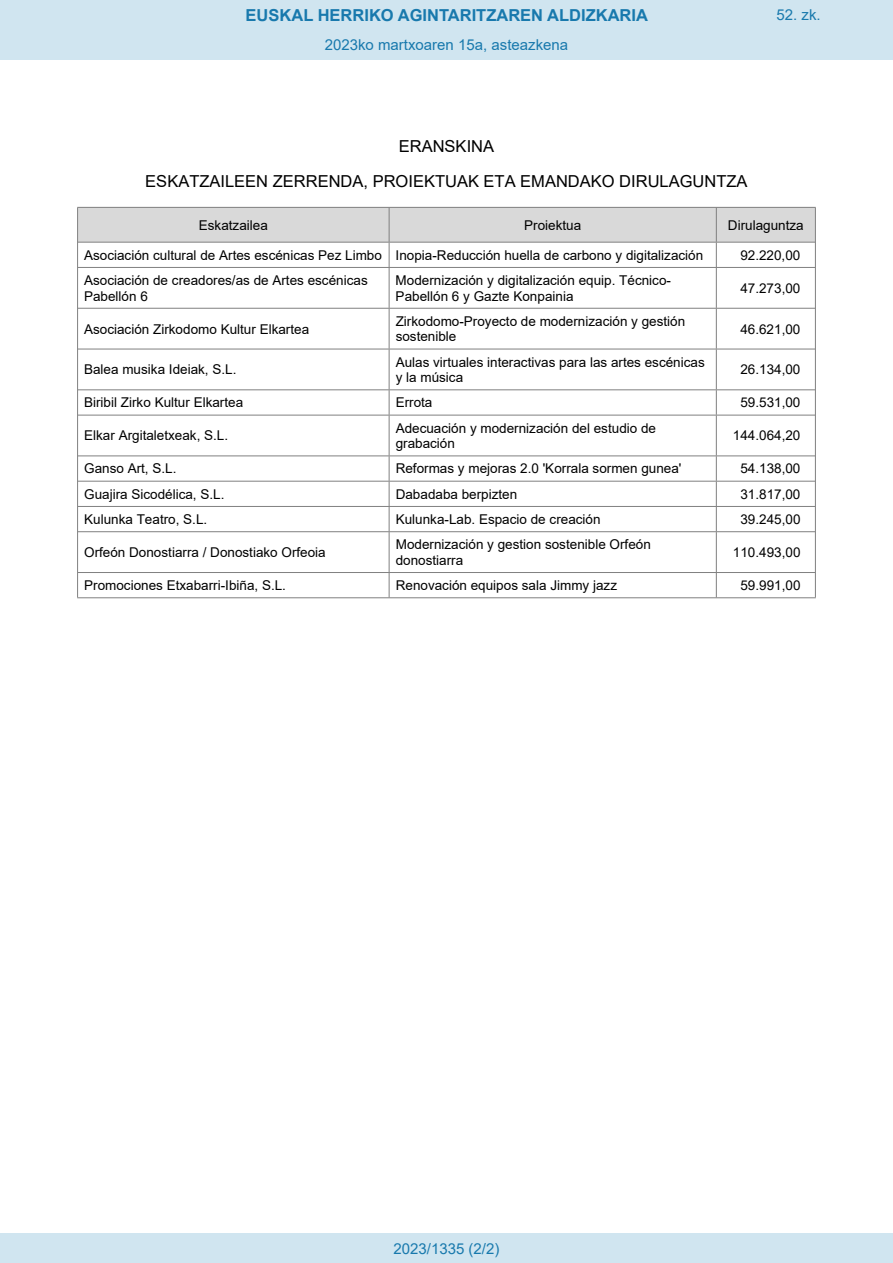
<style>
.page{position:relative;width:893px;height:1263px;background:#fff}
.page>*{position:absolute;margin:0;border:0;box-sizing:border-box;transform-origin:0 0}
.t1{font:16.5px/35.4px "Arial";color:#000;text-align:center}
.t2{font:700 16.5px "Arial";color:#1879ad}
.Paginacion_Centro{font:15px "Arial";color:#1879ad}
.t3{font:13.5px/15.5px "Arial";color:#000}
</style>
<div class="page">
<div style="left:78px;top:208px;width:311px;height:34px;background:#d9d9d9"></div>
<div style="left:389px;top:208px;width:327px;height:34px;background:#d9d9d9"></div>
<div style="left:717px;top:208px;width:98px;height:34px;background:#d9d9d9"></div>
<hr style="left:77px;top:208px;width:1px;height:389px;background:#808080">
<hr style="left:389px;top:208px;width:1px;height:34px;background:#808080">
<svg style="left:389px;top:243px;width:1px;height:24px"></svg>
<hr style="left:389px;top:268px;width:1px;height:40px;background:#808080">
<hr style="left:389px;top:309px;width:1px;height:40px;background:#808080">
<hr style="left:389px;top:349px;width:1px;height:40px;background:#808080">
<svg style="left:389px;top:390px;width:1px;height:25px"></svg>
<hr style="left:389px;top:415px;width:1px;height:40px;background:#808080">
<svg style="left:389px;top:456px;width:1px;height:75px"></svg>
<hr style="left:389px;top:532px;width:1px;height:40px;background:#808080">
<svg style="left:389px;top:573px;width:1px;height:24px"></svg>
<hr style="left:716px;top:208px;width:1px;height:34px;background:#808080">
<svg style="left:716px;top:243px;width:1px;height:24px"></svg>
<hr style="left:716px;top:268px;width:1px;height:40px;background:#808080">
<hr style="left:716px;top:309px;width:1px;height:40px;background:#808080">
<hr style="left:716px;top:349px;width:1px;height:40px;background:#808080">
<svg style="left:716px;top:390px;width:1px;height:25px"></svg>
<hr style="left:716px;top:415px;width:1px;height:40px;background:#808080">
<svg style="left:716px;top:456px;width:1px;height:75px"></svg>
<hr style="left:716px;top:532px;width:1px;height:40px;background:#808080">
<svg style="left:716px;top:573px;width:1px;height:24px"></svg>
<hr style="left:815px;top:208px;width:1px;height:389px;background:#808080">
<hr style="left:77px;top:207px;width:739px;height:1px;background:#808080">
<hr style="left:78px;top:242px;width:737px;height:1px;background:#808080">
<hr style="left:78px;top:267px;width:737px;height:1px;background:#808080">
<hr style="left:78px;top:308px;width:737px;height:1px;background:#808080">
<hr style="left:78px;top:349px;width:737px;height:1px;background:#808080">
<hr style="left:78px;top:389px;width:737px;height:1px;background:#808080">
<hr style="left:78px;top:415px;width:737px;height:1px;background:#808080">
<hr style="left:78px;top:455px;width:737px;height:1px;background:#808080">
<hr style="left:78px;top:481px;width:737px;height:1px;background:#808080">
<hr style="left:78px;top:506px;width:737px;height:1px;background:#808080">
<hr style="left:78px;top:531px;width:737px;height:1px;background:#808080">
<hr style="left:78px;top:572px;width:737px;height:1px;background:#808080">
<hr style="left:77px;top:597px;width:739px;height:1px;background:#808080">
<div style="left:0;top:0;width:893px;height:60px;background:#d0e5f0"></div>
<div style="left:0;top:1233px;width:893px;height:30px;background:#d0e5f0"></div>
<p class="t2" style="left:246px;top:3px;width:404px">EUSKAL HERRIKO AGINTARITZAREN ALDIZKARIA</p>
<p class="Paginacion_Centro" style="left:776px;top:5px;width:46px">52. zk.</p>
<p class="Paginacion_Centro" style="left:325px;top:35px;width:245px">2023ko martxoaren 15a, asteazkena</p>
<p class="t1" style="left:145px;top:128px;width:604px">ERANSKINA<br>ESKATZAILEEN ZERRENDA, PROIEKTUAK ETA EMANDAKO DIRULAGUNTZA</p>
<p class="t3" style="left:199px;top:217px;width:71px">Eskatzailea</p>
<p class="t3" style="left:524px;top:217px;width:59px">Proiektua</p>
<p class="t3" style="left:728px;top:217px;width:77px">Dirulaguntza</p>
<p class="t3" style="left:84px;top:247px;width:621px">Asociación cultural de Artes escénicas Pez Limbo Inopia-Reducción huella de carbono y digitalización</p>
<p class="t3" style="left:740px;top:247px;width:62px">92.220,00</p>
<p class="t3" style="left:84px;top:272px;width:285px">Asociación de creadores/as de Artes escénicas<br>Pabellón 6</p>
<p class="t3" style="left:396px;top:272px;width:277px">Modernización y digitalización equip. Técnico-<br>Pabellón 6 y Gazte Konpainia</p>
<p class="t3" style="left:740px;top:280px;width:62px">47.273,00</p>
<p class="t3" style="left:84px;top:321px;width:227px">Asociación Zirkodomo Kultur Elkartea</p>
<p class="t3" style="left:396px;top:313px;width:291px">Zirkodomo-Proyecto de modernización y gestión sostenible</p>
<p class="t3" style="left:740px;top:321px;width:62px">46.621,00</p>
<p class="t3" style="left:84px;top:362px;width:154px">Balea musika Ideiak, S.L.</p>
<p class="t3" style="left:396px;top:354px;width:311px">Aulas virtuales interactivas para las artes escénicas y la música</p>
<p class="t3" style="left:740px;top:362px;width:62px">26.134,00</p>
<p class="t3" style="left:84px;top:395px;width:161px">Biribil Zirko Kultur Elkartea</p>
<p class="t3" style="left:396px;top:395px;width:38px">Errota</p>
<p class="t3" style="left:740px;top:395px;width:62px">59.531,00</p>
<p class="t3" style="left:84px;top:428px;width:146px">Elkar Argitaletxeak, S.L.</p>
<p class="t3" style="left:396px;top:420px;width:262px">Adecuación y modernización del estudio de grabación</p>
<p class="t3" style="left:733px;top:428px;width:69px">144.064,20</p>
<p class="t3" style="left:84px;top:461px;width:94px">Ganso Art, S.L.</p>
<p class="t3" style="left:396px;top:461px;width:287px">Reformas y mejoras 2.0 'Korrala sormen gunea'</p>
<p class="t3" style="left:740px;top:461px;width:62px">54.138,00</p>
<p class="t3" style="left:84px;top:486px;width:142px">Guajira Sicodélica, S.L.</p>
<p class="t3" style="left:396px;top:486px;width:123px">Dabadaba berpizten</p>
<p class="t3" style="left:740px;top:486px;width:62px">31.817,00</p>
<p class="t3" style="left:84px;top:511px;width:125px">Kulunka Teatro, S.L.</p>
<p class="t3" style="left:396px;top:511px;width:206px">Kulunka-Lab. Espacio de creación</p>
<p class="t3" style="left:740px;top:511px;width:62px">39.245,00</p>
<p class="t3" style="left:84px;top:544px;width:243px">Orfeón Donostiarra / Donostiako Orfeoia</p>
<p class="t3" style="left:396px;top:537px;width:257px">Modernización y gestion sostenible Orfeón donostiarra</p>
<p class="t3" style="left:733px;top:544px;width:69px">110.493,00</p>
<p class="t3" style="left:84px;top:577px;width:203px">Promociones Etxabarri-Ibiña, S.L.</p>
<p class="t3" style="left:396px;top:577px;width:223px">Renovación equipos sala Jimmy jazz</p>
<p class="t3" style="left:740px;top:577px;width:62px">59.991,00</p>
<p class="Paginacion_Centro" style="left:393px;top:1238px;width:107px">2023/1335 (2/2)</p>
</div>
